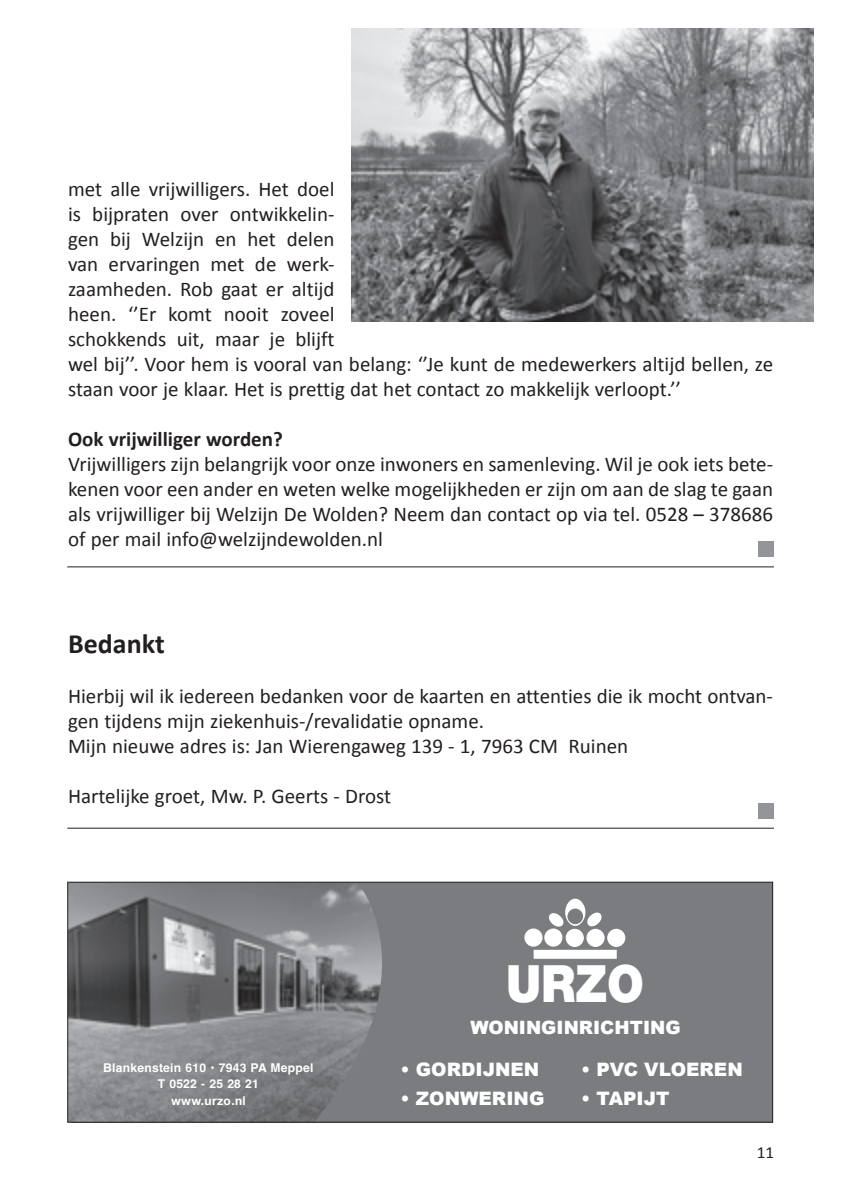
<style>
.page{position:relative;width:842px;height:1191px;background:#fff}
.page>*{position:absolute;margin:0;border:0;box-sizing:border-box;transform-origin:0 0}
.t1{font:900 51.6px "Helvetica Neue";color:#fff;scale:.9 1}
.t2{font:700 28px "Calibri";color:#231f20}
.t3{font:21px/25px "Calibri";color:#231f20}
.t4{font:700 21px "Calibri";color:#231f20}
.t5{font:900 18.6px "Arial";color:#fff}
.t6{font:900 18.4px "Arial";color:#fff}
.t7{font:17px "Calibri";color:#231f20}
.t8{font:700 14px "Helvetica";color:#fff}
.t9{font:700 12.2px/16.4px "Helvetica";letter-spacing:.02em;color:#fff;text-align:center}
.t10{font:700 12.2px "Helvetica Neue";letter-spacing:.025em;color:#fff}
</style>
<div class="page">
<div style="left:759px;top:542px;width:15px;height:15px;background:#939598"></div>
<hr style="left:67px;top:566px;width:707px;height:1px;background:#231f20">
<div style="left:759px;top:803px;width:15px;height:15px;background:#939598"></div>
<hr style="left:67px;top:828px;width:707px;height:1px;background:#231f20">
<div style="left:71px;top:882px;width:702px;height:240px;background:#7a7c7f"></div>
<div style="left:534px;top:950px;width:82px;height:8px;background:#fff"></div>
<div style="left:534px;top:949px;width:83px;height:9px;border:1px solid #fff"></div>
<div style="left:525px;top:929px;width:17px;height:17px;background:#fff;border-radius:50%"></div>
<div style="left:524px;top:928px;width:18px;height:18px;border:1px solid #fff;border-radius:50%"></div>
<div style="left:545px;top:929px;width:17px;height:17px;background:#fff;border-radius:50%"></div>
<div style="left:544px;top:928px;width:18px;height:18px;border:1px solid #fff;border-radius:50%"></div>
<div style="left:566px;top:929px;width:17px;height:17px;background:#fff;border-radius:50%"></div>
<div style="left:566px;top:928px;width:18px;height:19px;border:1px solid #fff;border-radius:50%"></div>
<div style="left:587px;top:929px;width:17px;height:17px;background:#fff;border-radius:50%"></div>
<div style="left:586px;top:928px;width:19px;height:19px;border:1px solid #fff;border-radius:50%"></div>
<div style="left:608px;top:929px;width:17px;height:17px;background:#fff;border-radius:50%"></div>
<div style="left:607px;top:928px;width:18px;height:19px;border:1px solid #fff;border-radius:50%"></div>
<svg style="left:548px;top:898px;width:54px;height:29px"></svg>
<img style="left:69px;top:883px;width:313px;height:237px">
<div style="left:67px;top:881px;width:706px;height:241px;border:1px solid #231f20"></div>
<img style="left:352px;top:28px;width:462px;height:293px">
<p class="t3" style="left:68px;top:176px;width:707px">met alle vrijwilligers. Het doel<br>is bijpraten over ontwikkelin-<br>gen bij Welzijn en het delen<br>van ervaringen met de werk-<br>zaamheden. Rob gaat er altijd<br>heen. ‘’Er komt nooit zoveel<br>schokkends uit, maar je blijft<br>wel bij’’. Voor hem is vooral van belang: ‘’Je kunt de medewerkers altijd bellen, ze staan voor je klaar. Het is prettig dat het contact zo makkelijk verloopt.’’</p>
<p class="t4" style="left:68px;top:426px;width:216px">Ook vrijwilliger worden?</p>
<p class="t3" style="left:68px;top:451px;width:707px;text-align:justify">Vrijwilligers zijn belangrijk voor onze inwoners en samenleving. Wil je ook iets bete&shy;kenen voor een ander en weten welke mogelijkheden er zijn om aan de slag te gaan als vrijwilliger bij Welzijn De Wolden? Neem dan contact op via tel. 0528 – 378686 of per mail info@welzijndewolden.nl</p>
<h2 class="t2" style="left:68px;top:626px;width:98px">Bedankt</h2>
<p class="t3" style="left:68px;top:683px;width:706px">Hierbij wil ik iedereen bedanken voor de kaarten en attenties die ik mocht ontvan&shy;gen tijdens mijn ziekenhuis-/revalidatie opname.<br>Mijn nieuwe adres is: Jan Wierengaweg 139 - 1, 7963 CM Ruinen</p>
<p class="t3" style="left:68px;top:783px;width:325px">Hartelijke groet, Mw. P. Geerts - Drost</p>
<p class="t9" style="left:103px;top:1061px;width:212px">Blankenstein 610 • 7943 PA Meppel<br>T 0522 - 25 28 21</p>
<p class="t10" style="left:171px;top:1091px;width:76px">www.urzo.nl</p>
<h1 class="t1" style="left:506px;top:952px;width:155px">URZO</h1>
<p class="t8" style="left:534px;top:1020px;width:85px">Damesmode</p>
<p class="t6" style="left:470px;top:1014px;width:212px">WONINGINRICHTING</p>
<p class="t5" style="left:400px;top:1056px;width:140px">• GORDIJNEN</p>
<p class="t5" style="left:400px;top:1084px;width:146px">• ZONWERING</p>
<p class="t5" style="left:581px;top:1056px;width:163px">• PVC VLOEREN</p>
<p class="t5" style="left:581px;top:1084px;width:90px">• TAPIJT</p>
<p class="t7" style="left:757px;top:1141px;width:19px">11</p>
</div>
